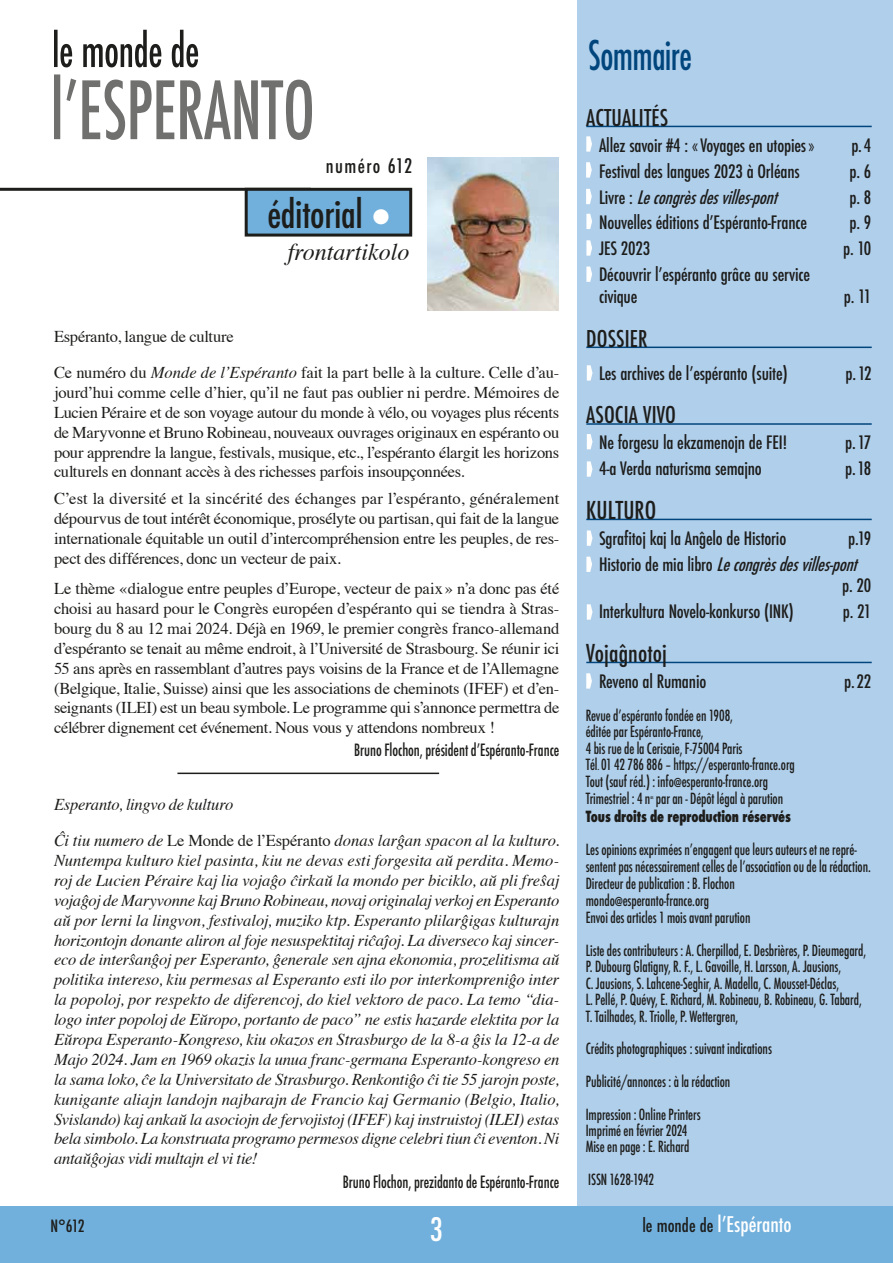
<style>
.page{position:relative;width:893px;height:1263px;background:#fff}
.page>*{position:absolute;margin:0;border:0;box-sizing:border-box;transform-origin:0 0}
.t1{font:500 45px "Futura PT Cond";letter-spacing:-.02em;color:#00457c;scale:.85 1}
.t2{font:500 condensed 37.5px "Futura";letter-spacing:-.01em;color:#1d1d1b}
.t3{font:500 condensed 31.5px "Futura";color:#fff}
.t4{font:500 condensed 24px "Futura";letter-spacing:.005em;color:#1d1d1b}
.t5{font:italic 24px "Times";color:#1d1d1b}
.t6{font:500 condensed 22.5px "Futura";letter-spacing:.005em;color:#1d1d1b}
.t7{font:500 condensed 21px "Futura";color:#fff}
.t8{font:500 condensed 19.5px "Futura";letter-spacing:.07em;color:#1d1d1b}
.t9{font:500 condensed 18px/21.8px "Futura";letter-spacing:-.01em;color:#1d1d1b}
.t10{font:italic 500 condensed 18px/26px "Futura";color:#1d1d1b}
.t11{font:16.5px/20px "Times";letter-spacing:-.02em;color:#1d1d1b;text-align:justify}
.t12{font:italic 16.5px/20px "Times";letter-spacing:-.01em;color:#1d1d1b}
.t13{font:500 condensed 16.5px "Futura";letter-spacing:-.005em;color:#1d1d1b;scale:.9 1}
.t14{font:500 condensed 16.5px "Futura";letter-spacing:-.005em;color:#1d1d1b}
.t15{font:500 condensed 15px/16.6px "Futura";letter-spacing:-.005em;color:#1d1d1b;scale:.9 1}
.t16{font:800 condensed 15px "Futura";letter-spacing:-.01em;color:#1d1d1b;scale:.86 1}
.t17{font:500 condensed 5.25px "Futura";color:#1d1d1b;scale:.9 1}
.s1{color:#fff}
.s2{font-style:italic}
.s3{font-style:normal}
.s4{font-size:10.5px}
.s5{font-size:12px}
.s6{font-size:18px;color:#1d1d1b}
</style>
<div class="page">
<div style="left:577px;top:0;width:316px;height:1263px;background:#b0cfeb"></div>
<svg style="left:54px;top:30px;width:144px;height:37px"></svg>
<svg style="left:54px;top:74px;width:258px;height:66px"></svg>
<div style="left:0;top:1206px;width:893px;height:57px;background:#71b0dc"></div>
<hr style="left:0;top:188px;width:311px;height:3px;background:#1d1d1b">
<div style="left:246px;top:189px;width:165px;height:46px;background:#71b0dc"></div>
<div style="left:245px;top:188px;width:167px;height:49px;border:3px solid #1d1d1b"></div>
<hr style="left:586px;top:126px;width:286px;height:1px;background:#00457c">
<hr style="left:586px;top:347px;width:286px;height:1px;background:#00457c">
<hr style="left:586px;top:423px;width:286px;height:2px;background:#00457c">
<hr style="left:586px;top:519px;width:286px;height:1px;background:#00457c">
<hr style="left:586px;top:662px;width:286px;height:1px;background:#00457c">
<svg style="left:586px;top:136px;width:6px;height:16px"></svg>
<hr style="left:177px;top:773px;width:262px;height:1px;background:#1d1d1b">
<img style="left:428px;top:157px;width:130px;height:154px">
<svg style="left:586px;top:162px;width:6px;height:16px"></svg>
<svg style="left:586px;top:189px;width:6px;height:15px"></svg>
<svg style="left:586px;top:267px;width:6px;height:15px"></svg>
<svg style="left:587px;top:604px;width:5px;height:16px"></svg>
<svg style="left:587px;top:365px;width:5px;height:16px"></svg>
<svg style="left:587px;top:434px;width:5px;height:15px"></svg>
<svg style="left:587px;top:461px;width:5px;height:16px"></svg>
<svg style="left:587px;top:530px;width:5px;height:16px"></svg>
<svg style="left:586px;top:214px;width:6px;height:15px"></svg>
<svg style="left:586px;top:240px;width:6px;height:16px"></svg>
<svg style="left:586px;top:557px;width:6px;height:15px"></svg>
<svg style="left:586px;top:673px;width:6px;height:16px"></svg>
<p class="t8" style="left:326px;top:153px;width:88px">numéro 612</p>
<h2 class="t2" style="left:267px;top:190px;width:124px">éditorial <span class="s1">●</span></h2>
<h3 class="t5" style="left:288px;top:231px;width:123px">frontartikolo</h3>
<p class="t11" style="left:54px;top:317px;width:507px;line-height:36px">Espéranto, langue de culture<br>Ce numéro du <span class="s2">Monde de l’Espéranto</span> fait la part belle à la culture. Celle d’au-</p>
<p class="t11" style="left:54px;top:381px;width:507px">jourd’hui comme celle d’hier, qu’il ne faut pas oublier ni perdre. Mémoires de Lucien Péraire et de son voyage autour du monde à vélo, ou voyages plus récents de Maryvonne et Bruno Robineau, nouveaux ouvrages originaux en espéranto ou pour apprendre la langue, festivals, musique, etc., l’espéranto élargit les horizons culturels en donnant accès à des richesses parfois insoupçonnées.</p>
<p class="t11" style="left:54px;top:487px;width:507px">C’est la diversité et la sincérité des échanges par l’espéranto, généralement dépourvus de tout intérêt économique, prosélyte ou partisan, qui fait de la langue internationale équitable un outil d’intercompréhension entre les peuples, de res&shy;pect des différences, donc un vecteur de paix.</p>
<p class="t11" style="left:54px;top:577px;width:507px">Le thème «dialogue entre peuples d’Europe, vecteur de paix» n’a donc pas été choisi au hasard pour le Congrès européen d’espéranto qui se tiendra à Stras&shy;bourg du 8 au 12 mai 2024. Déjà en 1969, le premier congrès franco-allemand d’espéranto se tenait au même endroit, à l’Université de Strasbourg. Se réunir ici 55 ans après en rassemblant d’autres pays voisins de la France et de l’Allemagne (Belgique, Italie, Suisse) ainsi que les associations de cheminots (IFEF) et d’en&shy;seignants (ILEI) est un beau symbole. Le programme qui s’annonce permettra de célébrer dignement cet événement. Nous vous y attendons nombreux !</p>
<p class="t13" style="left:354px;top:739px;width:229px">Bruno Flochon, président d’Espéranto-France</p>
<p class="t12" style="left:54px;top:785px;width:507px;line-height:36px">Esperanto, lingvo de kulturo<br>Ĉi tiu numero de <span class="s3">Le Monde de l’Espéranto</span> donas larĝan spacon al la kulturo.</p>
<p class="t12" style="left:54px;top:849px;width:507px;text-align:justify">Nuntempa kulturo kiel pasinta, kiu ne devas esti forgesita aŭ perdita. Memo&shy;roj de Lucien Péraire kaj lia vojaĝo ĉirkaŭ la mondo per biciklo, aŭ pli freŝaj vojaĝoj de Maryvonne kaj Bruno Robineau, novaj originalaj verkoj en Esperanto aŭ por lerni la lingvon, festivaloj, muziko ktp. Esperanto plilarĝigas kulturajn horizontojn donante aliron al foje nesuspektitaj riĉaĵoj. La diverseco kaj sincer&shy;eco de interŝanĝoj per Esperanto, ĝenerale sen ajna ekonomia, prozelitisma aŭ politika intereso, kiu permesas al Esperanto esti ilo por interkompreniĝo inter la popoloj, por respekto de diferencoj, do kiel vektoro de paco. La temo “dia&shy;logo inter popoloj de Eŭropo, portanto de paco” ne estis hazarde elektita por la Eŭropa Esperanto-Kongreso, kiu okazos en Strasburgo de la 8-a ĝis la 12-a de Majo 2024. Jam en 1969 okazis la unua franc-germana Esperanto-kongreso en la sama loko, ĉe la Universitato de Strasburgo. Renkontiĝo ĉi tie 55 jarojn poste, kunigante aliajn landojn najbarajn de Francio kaj Germanio (Belgio, Italio, Svislando) kaj ankaŭ la asociojn de fervojistoj (IFEF) kaj instruistoj (ILEI) estas bela simbolo. La konstruata programo permesos digne celebri tiun ĉi eventon. Ni antaŭĝojas vidi multajn el vi tie!</p>
<p class="t13" style="left:343px;top:1171px;width:242px">Bruno Flochon, prezidanto de Espéranto-France</p>
<h1 class="t1" style="left:588px;top:28px;width:124px">Sommaire</h1>
<h3 class="t6" style="left:586px;top:103px;width:83px">ACTUALITÉS</h3>
<p class="t9" style="left:599px;top:134px;width:217px">Allez savoir #4 : «Voyages en utopies»</p>
<p class="t9" style="left:851px;top:134px;width:21px">p.4</p>
<p class="t9" style="left:599px;top:160px;width:202px">Festival des langues 2023 à Orléans</p>
<p class="t9" style="left:849px;top:160px;width:23px">p. 6</p>
<p class="t10" style="left:599px;top:184px;width:185px"><span class="s3">L i v r e :</span> Lecongrèsdesvilles-pont</p>
<p class="t9" style="left:849px;top:186px;width:23px">p. 8</p>
<p class="t9" style="left:599px;top:212px;width:210px">Nouvelles éditions d’Espéranto-France</p>
<p class="t9" style="left:849px;top:212px;width:23px">p. 9</p>
<p class="t9" style="left:599px;top:238px;width:53px">JES 2023</p>
<p class="t9" style="left:843px;top:238px;width:30px">p. 10</p>
<p class="t9" style="left:599px;top:264px;width:213px">Découvrir l’espéranto grâce au service civique</p>
<p class="t9" style="left:844px;top:286px;width:29px">p. 11</p>
<h3 class="t6" style="left:586px;top:324px;width:63px">DOSSIER</h3>
<p class="t9" style="left:599px;top:362px;width:190px">Les archives de l’espéranto (suite)</p>
<p class="t9" style="left:845px;top:362px;width:28px">p. 12</p>
<h3 class="t6" style="left:586px;top:400px;width:91px">ASOCIA VIVO</h3>
<p class="t9" style="left:599px;top:432px;width:190px">Ne forgesu la ekzamenojn de FEI!</p>
<p class="t9" style="left:845px;top:432px;width:28px">p. 17</p>
<p class="t9" style="left:599px;top:458px;width:164px">4-a Verda naturisma semajno</p>
<p class="t9" style="left:845px;top:458px;width:28px">p. 18</p>
<h3 class="t4" style="left:586px;top:494px;width:71px">KULTURO</h3>
<p class="t9" style="left:599px;top:527px;width:189px">Sgrafitoj kaj la Anĝelo de Historio</p>
<p class="t10" style="left:599px;top:525px;width:274px;text-indent:249px"><span class="s3">p.19<br>H i s t o r i o d e m i a l i b r o</span> Lecongrèsdesvilles-pont</p>
<p class="t9" style="left:842px;top:575px;width:31px">p. 20</p>
<p class="t9" style="left:599px;top:601px;width:196px">Interkultura Novelo-konkurso (INK)</p>
<p class="t9" style="left:843px;top:601px;width:30px">p. 21</p>
<h3 class="t4" style="left:586px;top:637px;width:82px">Vojaĝnotoj</h3>
<p class="t9" style="left:599px;top:670px;width:109px">Reveno al Rumanio</p>
<p class="t9" style="left:844px;top:670px;width:29px">p. 22</p>
<p class="t15" style="left:586px;top:707px;width:234px">Revue d’espéranto fondée en 1908,<br>éditée par Espéranto-France,<br>4 bis rue de la Cerisaie, F-75004 Paris<br>Tél<span class="s4">.</span> 01 42 786 886 – https://esperanto-france.org Tout (sauf réd.) : info<span class="s5">@</span>esperanto-france.org Trimestriel : 4 n par an - Dépôt légal à parution</p>
<p class="t17" style="left:650px;top:794px;width:5px">os</p>
<p class="t16" style="left:586px;top:806px;width:240px">Tous droits de reproduction réservés</p>
<p class="t15" style="left:586px;top:841px;width:318px;line-height:17.1px">Les opinions exprimées n’engagent que leurs auteurs et ne repré&shy;sentent pas nécessairement celles de l’association ou de la rédaction.<br>Directeur de publication : B. Flochon<br>mondo<span class="s5">@</span>esperanto-france.org<br>Envoi des articles 1 mois avant parution</p>
<p class="t15" style="left:586px;top:942px;width:313px">Liste des contributeurs : A. Cherpillod, E. Desbrières, P. Dieumegard, P. Dubourg Glatigny, R. F., L. Gavoille, H. Larsson, A. Jausions,<br>C. Jausions, S. Lahcene-Seghir, A. Madella, C. Mousset-Déclas,<br>L. Pellé, P. Quévy, E. Richard, M. Robineau, B. Robineau, G. Tabard, T. Tailhades, R. Triolle, P. Wettergren,</p>
<p class="t15" style="left:586px;top:1032px;width:208px;line-height:32.7px">Crédits photographiques : suivant indications<br>Publicité/annonces : à la rédaction<br>Impression : Online Printers</p>
<p class="t15" style="left:586px;top:1122px;width:117px">Imprimé en février 2024<br>Mise en page : E. Richard</p>
<p class="t15" style="left:588px;top:1171px;width:75px">ISSN 1628-1942</p>
<p class="t14" style="left:51px;top:1215px;width:35px">N°612</p>
<p class="t7" style="left:642px;top:1211px;width:151px"><span class="s6">le monde de</span> l’Espéranto</p>
<h3 class="t3" style="left:430px;top:1209px;width:15px">3</h3>
</div>
